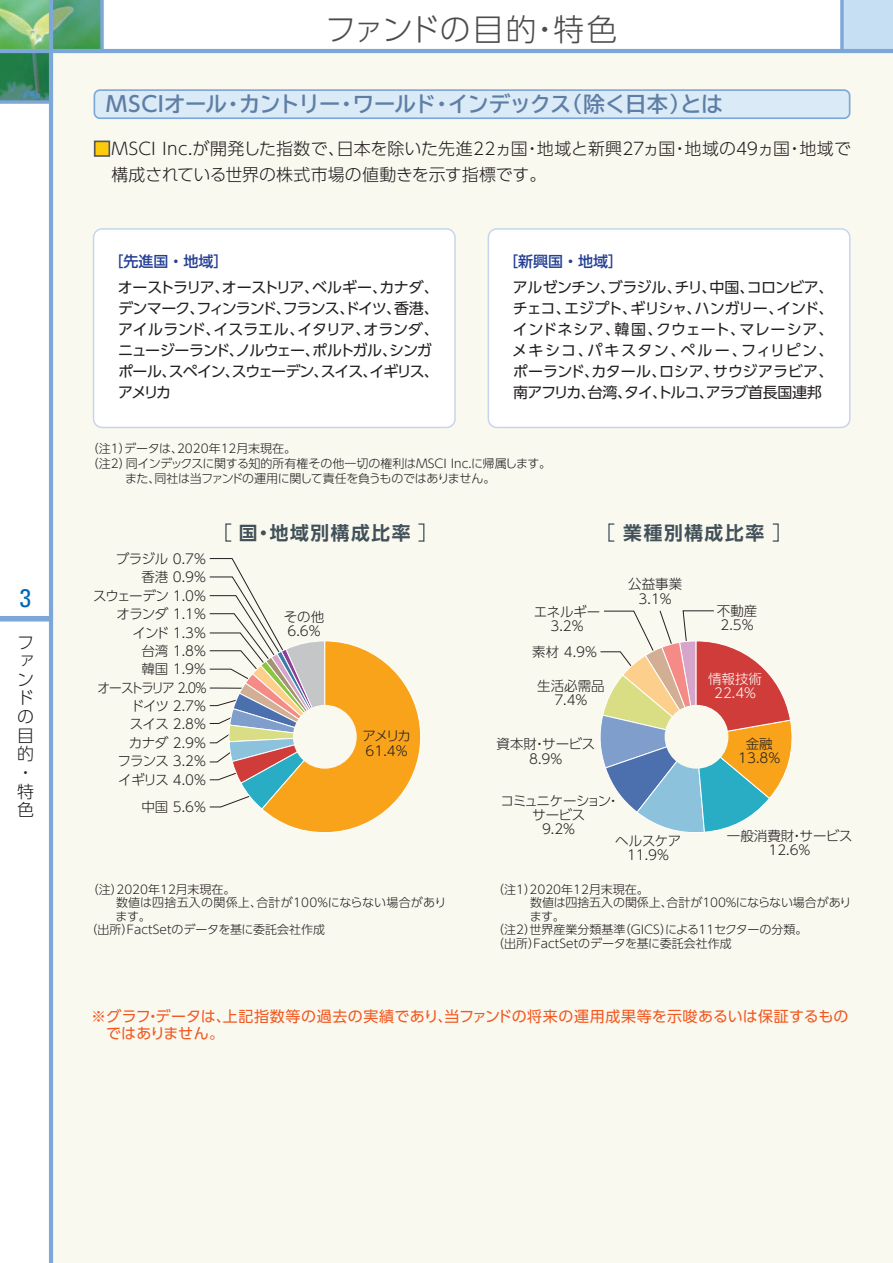
<style>
.page{position:relative;width:893px;height:1263px;background:#fff}
.page>*{position:absolute;margin:0;border:0;box-sizing:border-box;transform-origin:0 0}
.t1{font:300 30.75px "UD Shin Go Pro";letter-spacing:.005em;color:#4b4c4d}
.t2{font:condensed 25.5px "Univers";color:#0166b3}
.t3{font:700 21.3px "TBUD Go Std";letter-spacing:-.045em;color:#5e7fa5}
.t4{font:700 18.75px "UD Shin Go Pro De";letter-spacing:.085em;color:#425159}
.t5{font:300 16.95px/18.6px "UD Shin Go Pro";color:#231f20}
.t6{font:15px/21px "UD Shin Go Pro";letter-spacing:-.045em;color:#231f20}
.t7{font:15px/17px "UD Shin Go Pro";letter-spacing:.02em;color:#f15921}
.t8{font:500 15px "UD Shin Go Pro";color:#243f94}
.t9{font:300 13.5px/14.2px "UD Shin Go Pro";letter-spacing:-.025em;color:#231f20;text-align:center}
.t10{font:300 13.5px/14.2px "UD Shin Go Pro";letter-spacing:-.045em;color:#231f20;text-align:center}
.t11{font:300 13.5px/14.2px "UD Shin Go Pro";color:#231f20;text-align:center}
.t12{font:300 13.5px "UD Shin Go Pro";letter-spacing:-.16em;color:#231f20;scale:.94 1}
.t13{font:300 13.5px/14.2px "UD Shin Go Pro";color:#fff;text-align:center}
.t14{font:300 12px "UD Shin Go Pro";color:#231f20}
.t15{font:300 12px "UD Shin Go Pro";letter-spacing:-.035em;color:#231f20}
.t16{font:300 12px "UD Shin Go Pro";letter-spacing:.02em;color:#231f20}
.s1{font-family:"UD Shin Go Pro";font-weight:500}
.s2{color:#feca0a}
</style>
<div class="page">
<img style="left:0;top:0;width:49px;height:49px">
<img style="left:0;top:53px;width:49px;height:47px">
<img style="left:53px;top:0;width:47px;height:49px">
<div style="left:842px;top:0;width:51px;height:51px;background:#c7dff2"></div>
<svg style="left:840px;top:0;width:4px;height:49px"></svg>
<div style="left:51px;top:51px;width:842px;height:1212px;background:#faf9f0"></div>
<div style="left:0;top:616px;width:51px;height:5px;background:#7ca7d8"></div>
<hr style="left:49px;top:0;width:4px;height:1263px;background:#7ca7d8">
<hr style="left:0;top:49px;width:893px;height:4px;background:#7ca7d8">
<svg style="left:0;top:100px;width:49px;height:4px"></svg>
<svg style="left:100px;top:0;width:4px;height:49px"></svg>
<svg style="left:94px;top:89px;width:756px;height:30px"></svg>
<div style="left:94px;top:141px;width:16px;height:16px;border:2px solid #57585a"></div>
<div style="left:772px;top:523px;width:7px;height:19px;border:1px solid #425159"></div>
<div style="left:225px;top:523px;width:7px;height:19px;border:1px solid #425159"></div>
<div style="left:418px;top:523px;width:6px;height:19px;border:1px solid #425159"></div>
<div style="left:94px;top:229px;width:361px;height:198px;background:#fff;border-radius:9px"></div>
<div style="left:93px;top:228px;width:363px;height:200px;border:2px solid #c6d5ed;border-radius:9px"></div>
<div style="left:488px;top:229px;width:362px;height:198px;background:#fff;border-radius:9px"></div>
<div style="left:488px;top:228px;width:362px;height:200px;border:2px solid #c6d5ed;border-radius:9px"></div>
<svg style="left:209px;top:558px;width:212px;height:275px"></svg>
<div style="left:293px;top:705px;width:64px;height:64px;background:#faf9f0;border-radius:50%"></div>
<svg style="left:600px;top:610px;width:192px;height:223px"></svg>
<div style="left:665px;top:705px;width:63px;height:64px;background:#faf9f0;border-radius:50%"></div>
<h2 class="t2" style="left:20px;top:582px;width:13px">3</h2>
<p class="t5" style="left:17px;top:632px;width:18px">ファンドの目的・特色</p>
<h1 class="t1" style="left:325px;top:4px;width:294px">ファンドの目的・特色</h1>
<h3 class="t3" style="left:106px;top:87px;width:618px"><span class="s1">MSCI</span>オール・カントリー・ワールド・インデックス（除く日本）とは</h3>
<p class="t5" style="left:112px;top:135px;width:741px;line-height:25.5px;text-indent:-18px"><span class="s2">■</span>MSCI Inc.が開発した指数で、日本を除いた先進22ヵ国・地域と新興27ヵ国・地域の49ヵ国・地域で構成されている世界の株式市場の値動きを示す指標です。</p>
<p class="t8" style="left:108px;top:249px;width:121px">［先進国・地域］</p>
<p class="t8" style="left:503px;top:249px;width:121px">［新興国・地域］</p>
<p class="t6" style="left:118px;top:276px;width:322px">オーストラリア、オーストリア、ベルギー、カナダ、デンマーク、フィンランド、フランス、ドイツ、香港、アイルランド、イスラエル、イタリア、オランダ、ニュージーランド、ノルウェー、ポルトガル、シンガポール、スペイン、スウェーデン、スイス、イギリス、アメリカ</p>
<p class="t6" style="left:512px;top:276px;width:323px;text-align:justify">アルゼンチン、ブラジル、チリ、中国、コロンビア、チェコ、エジプト、ギリシャ、ハンガリー、インド、インドネシア、韓国、クウェート、マレーシア、メキシコ、パキスタン、ペルー、フィリピン、ポーランド、カタール、ロシア、サウジアラビア、南アフリカ、台湾、タイ、トルコ、アラブ首長国連邦</p>
<p class="t14" style="left:87px;top:439px;width:211px">（注1）データは、2020年12月末現在。</p>
<p class="t14" style="left:87px;top:454px;width:466px">（注2）同インデックスに関する知的所有権その他一切の権利はMSCI Inc.に帰属します。</p>
<p class="t15" style="left:94px;top:469px;width:403px">　　 また、同社は当ファンドの運用に関して責任を負うものではありません。</p>
<p class="t4" style="left:239px;top:517px;width:173px">国・地域別構成比率</p>
<p class="t4" style="left:623px;top:517px;width:142px">業種別構成比率</p>
<p class="t9" style="left:116px;top:551px;width:92px">ブラジル 0.7%</p>
<p class="t9" style="left:141px;top:570px;width:66px">香港 0.9%</p>
<p class="t9" style="left:93px;top:588px;width:114px">スウェーデン 1.0%</p>
<p class="t9" style="left:117px;top:606px;width:91px">オランダ 1.1%</p>
<p class="t9" style="left:133px;top:625px;width:75px">インド 1.3%</p>
<p class="t9" style="left:141px;top:643px;width:66px">台湾 1.8%</p>
<p class="t9" style="left:141px;top:662px;width:66px">韓国 1.9%</p>
<p class="t12" style="left:98px;top:677px;width:118px">オーストラリア 2.0%</p>
<p class="t9" style="left:131px;top:698px;width:77px">ドイツ 2.7%</p>
<p class="t9" style="left:129px;top:714px;width:79px;line-height:18.6px;text-align:left">スイス 2.8%カナダ 2.9%</p>
<p class="t9" style="left:117px;top:754px;width:90px">フランス 3.2%</p>
<p class="t9" style="left:118px;top:772px;width:89px">イギリス 4.0%</p>
<p class="t9" style="left:141px;top:799px;width:66px">中国 5.6%</p>
<p class="t9" style="left:284px;top:609px;width:42px;text-align:left">その他<br>6.6%</p>
<p class="t9" style="left:534px;top:604px;width:68px">エネルギー<br>3.2%</p>
<p class="t9" style="left:532px;top:645px;width:66px">素材 4.9%</p>
<p class="t9" style="left:537px;top:678px;width:69px">生活必需品<br>7.4%</p>
<p class="t9" style="left:628px;top:577px;width:55px">公益事業<br>3.1%</p>
<p class="t9" style="left:717px;top:603px;width:42px;text-align:left">不動産<br>2.5%</p>
<p class="t13" style="left:708px;top:671px;width:55px">情報技術<br>22.4%</p>
<p class="t9" style="left:362px;top:729px;width:50px;text-align:left">アメリカ<br>61.4%</p>
<p class="t9" style="left:738px;top:736px;width:44px">金融<br>13.8%</p>
<p class="t9" style="left:497px;top:737px;width:100px">資本財・サービス<br>8.9%</p>
<p class="t10" style="left:501px;top:793px;width:121px">コミュニケーション・サービス<br>9.2%</p>
<p class="t9" style="left:615px;top:833px;width:67px">ヘルスケア<br>11.9%</p>
<p class="t11" style="left:727px;top:828px;width:127px">一般消費財・サービス<br>12.6%</p>
<p class="t14" style="left:87px;top:879px;width:150px">（注）2020年12月末現在。</p>
<p class="t16" style="left:116px;top:893px;width:332px">数値は四捨五入の関係上、合計が100%にならない場合があり</p>
<p class="t14" style="left:116px;top:906px;width:37px">ます。</p>
<p class="t14" style="left:85px;top:920px;width:241px">（出所）FactSetのデータを基に委託会社作成</p>
<p class="t14" style="left:492px;top:879px;width:158px">（注1）2020年12月末現在。</p>
<p class="t14" style="left:530px;top:893px;width:323px">数値は四捨五入の関係上、合計が100％にならない場合があり</p>
<p class="t14" style="left:530px;top:906px;width:37px">ます。</p>
<p class="t14" style="left:492px;top:920px;width:317px">（注2）世界産業分類基準（GICS）による11セクターの分類。</p>
<p class="t14" style="left:492px;top:933px;width:241px">（出所）FactSetのデータを基に委託会社作成</p>
<p class="t7" style="left:106px;top:1007px;width:744px;text-indent:-15px">※グラフ・データは、上記指数等の過去の実績であり、当ファンドの将来の運用成果等を示唆あるいは保証するものではありません。</p>
</div>
